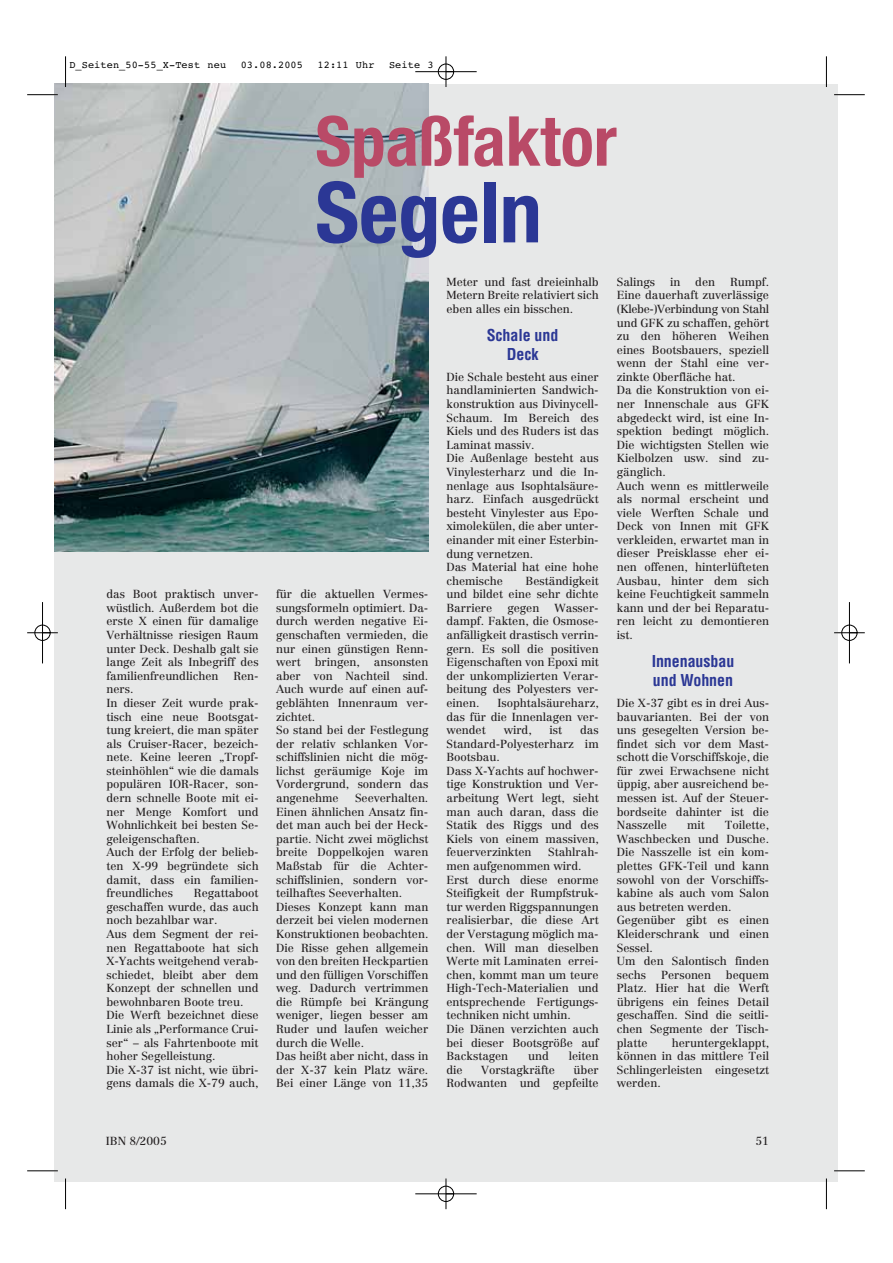
<style>
.page{position:relative;width:893px;height:1263px;background:#fff}
.page>*{position:absolute;margin:0;border:0;box-sizing:border-box;transform-origin:0 0}
.t1{font:700 condensed 84.3px "Helvetica Neue";color:#2b3795}
.t2{font:700 condensed 69px "Helvetica Neue";color:#b94a67}
.t3{font:700 condensed 16.05px/19px "Helvetica";letter-spacing:-.005em;color:#2b3795;text-align:center}
.t4{font:11.55px/13.6px "Centennial";letter-spacing:-.005em;color:#231f20}
.t5{font:10.2px "Courier";letter-spacing:.01em;color:#000}
</style>
<div class="page">
<div style="left:54px;top:84px;width:783px;height:1098px;background:#e7e8e8"></div>
<img style="left:54px;top:84px;width:374px;height:467px">
<hr style="left:65px;top:56px;width:1px;height:31px;background:#000">
<hr style="left:27px;top:94px;width:31px;height:1px;background:#000">
<hr style="left:826px;top:56px;width:1px;height:31px;background:#000">
<hr style="left:834px;top:94px;width:30px;height:1px;background:#000">
<hr style="left:65px;top:1179px;width:1px;height:30px;background:#000">
<hr style="left:27px;top:1171px;width:31px;height:1px;background:#000">
<hr style="left:826px;top:1179px;width:1px;height:30px;background:#000">
<hr style="left:834px;top:1171px;width:30px;height:1px;background:#000">
<hr style="left:27px;top:632px;width:31px;height:1px;background:#fff">
<hr style="left:834px;top:632px;width:30px;height:1px;background:#fff">
<hr style="left:415px;top:71px;width:61px;height:1px;background:#000">
<hr style="left:415px;top:1194px;width:61px;height:1px;background:#000">
<hr style="left:42px;top:602px;width:1px;height:61px;background:#000">
<hr style="left:849px;top:602px;width:1px;height:61px;background:#000">
<hr style="left:445px;top:56px;width:1px;height:31px;background:#000">
<hr style="left:445px;top:1178px;width:1px;height:31px;background:#000">
<hr style="left:27px;top:633px;width:31px;height:1px;background:#000">
<hr style="left:834px;top:633px;width:30px;height:1px;background:#000">
<div style="left:438px;top:64px;width:16px;height:16px;border:1px solid #000;border-radius:50%"></div>
<div style="left:438px;top:1186px;width:16px;height:16px;border:1px solid #000;border-radius:50%"></div>
<div style="left:35px;top:625px;width:15px;height:16px;border:1px solid #000;border-radius:50%"></div>
<div style="left:841px;top:625px;width:16px;height:16px;border:1px solid #000;border-radius:50%"></div>
<p class="t5" style="left:69px;top:61px;width:158px">D_Seiten_50-55_X-Test neu</p>
<p class="t5" style="left:241px;top:61px;width:64px">03.08.2005</p>
<p class="t5" style="left:317px;top:61px;width:58px">12:11 Uhr</p>
<p class="t5" style="left:389px;top:61px;width:46px">Seite 3</p>
<p class="t4" style="left:106px;top:588px;width:154px;text-align:justify">das Boot praktisch unver&shy;wüstlich. Außerdem bot die erste X einen für damalige Verhältnisse riesigen Raum unter Deck. Deshalb galt sie lange Zeit als Inbegriff des familienfreundlichen</p>
<p class="t4" style="left:233px;top:670px;width:27px">Ren-</p>
<p class="t4" style="left:106px;top:683px;width:154px">ners.<br>In dieser Zeit wurde prak&shy;tisch eine neue Bootsgat&shy;tung kreiert, die man später als Cruiser-Racer, bezeich&shy;nete. Keine leeren „Tropf&shy;steinhöhlen“ wie die damals populären IOR-Racer, son&shy;dern schnelle Boote mit ei&shy;ner Menge Komfort und<br>Wohnlichkeit bei besten Se&shy;geleigenschaften.<br>Auch der Erfolg der belieb&shy;ten X-99 begründete sich damit, dass ein familien&shy;freundliches</p>
<p class="t4" style="left:106px;top:887px;width:154px;text-indent:87px">Regattaboot geschaffen wurde, das auch noch bezahlbar war.<br>Aus dem Segment der rei&shy;nen Regattaboote hat sich<br>X-Yachts weitgehend verab&shy;schiedet, bleibt aber dem<br>Konzept der schnellen und bewohnbaren Boote treu.<br>Die Werft bezeichnet diese<br>Linie als „Performance Crui&shy;ser“ – als Fahrtenboote mit hoher Segelleistung.<br>Die X-37 ist nicht, wie übri&shy;gens damals die X-79 auch,</p>
<h2 class="t2" style="left:315px;top:116px;width:303px">Spaßfaktor</h2>
<h1 class="t1" style="left:315px;top:182px;width:228px">Segeln</h1>
<p class="t4" style="left:276px;top:588px;width:154px">für die aktuellen Vermes&shy;sungsformeln optimiert. Da&shy;durch werden negative Ei&shy;genschaften vermieden, die nur einen günstigen Renn&shy;wert bringen, ansonsten aber von Nachteil sind.<br>Auch wurde auf einen auf&shy;geblähten Innenraum ver&shy;zichtet.<br>So stand bei der Festlegung der relativ schlanken Vor&shy;schiffslinien nicht die mög&shy;lichst geräumige Koje im<br>Vordergrund, sondern das angenehme</p>
<p class="t4" style="left:276px;top:792px;width:154px;text-indent:79px">Seeverhalten.<br>Einen ähnlichen Ansatz fin&shy;det man auch bei der Heck&shy;partie. Nicht zwei möglichst breite Doppelkojen waren<br>Maßstab für die Achter&shy;schiffslinien, sondern vor&shy;teilhaftes Seeverhalten.<br>Dieses Konzept kann man derzeit bei vielen modernen<br>Konstruktionen beobachten.<br>Die Risse gehen allgemein von den breiten Heckpartien und den fülligen Vorschiffen weg. Dadurch vertrimmen die Rümpfe bei Krängung weniger, liegen besser am<br>Ruder und laufen weicher durch die Welle.<br>Das heißt aber nicht, dass in der X-37 kein Platz wäre.<br>Bei einer Länge von 11,35</p>
<p class="t4" style="left:446px;top:276px;width:154px;text-align:justify">Meter und fast dreieinhalb Metern Breite relativiert sich eben alles ein bisschen.</p>
<h3 class="t3" style="left:487px;top:327px;width:73px">Schale und<br>Deck</h3>
<p class="t4" style="left:446px;top:371px;width:154px">Die Schale besteht aus einer handlaminierten Sandwich&shy;konstruktion aus Divinycell-<br>Schaum. Im Bereich des<br>Kiels und des Ruders ist das<br>Laminat massiv.<br>Die Außenlage besteht aus<br>Vinylesterharz und die In&shy;nenlage aus Isophtalsäure&shy;harz. Einfach ausgedrückt besteht Vinylester aus Epo&shy;ximolekülen, die aber unter&shy;einander mit einer Esterbin&shy;dung vernetzen.<br>Das Material hat eine hohe chemische</p>
<p class="t4" style="left:446px;top:575px;width:154px;text-align:justify;text-indent:79px">Beständigkeit und bildet eine sehr dichte Barriere</p>
<p class="t4" style="left:446px;top:602px;width:154px;text-align:justify;text-indent:108px">Wasser&shy;dampf. Fakten, die Osmose&shy;anfälligkeit drastisch verrin&shy;gern. Es soll die positiven Eigenschaften von Epoxi mit der unkomplizierten Verar&shy;beitung des Polyesters ver&shy;einen.</p>
<p class="t4" style="left:507px;top:602px;width:33px">gegen</p>
<p class="t4" style="left:446px;top:697px;width:154px;text-align:justify;text-indent:51px">Isophtalsäureharz, das für die Innenlagen ver&shy;wendet</p>
<p class="t4" style="left:446px;top:724px;width:154px;text-indent:134px">das<br>Standard-Polyesterharz im<br>Bootsbau.<br>Dass X-Yachts auf hochwer&shy;tige Konstruktion und Ver&shy;arbeitung Wert legt, sieht man auch daran, dass die<br>Statik des Riggs und des<br>Kiels von einem massiven, feuerverzinkten</p>
<p class="t4" style="left:503px;top:724px;width:30px">wird,</p>
<p class="t4" style="left:549px;top:724px;width:14px">ist</p>
<p class="t4" style="left:446px;top:846px;width:154px;text-indent:102px">Stahlrah&shy;men aufgenommen wird.<br>Erst durch diese enorme<br>Steifigkeit der Rumpfstruk&shy;tur werden Riggspannungen realisierbar, die diese Art der Verstagung möglich ma&shy;chen. Will man dieselben<br>Werte mit Laminaten errei&shy;chen, kommt man um teure<br>High-Tech-Materialien und entsprechende Fertigungs&shy;techniken nicht umhin.<br>Die Dänen verzichten auch bei dieser Bootsgröße auf<br>Backstagen</p>
<p class="t4" style="left:528px;top:1050px;width:22px">und</p>
<p class="t4" style="left:569px;top:1050px;width:31px">leiten</p>
<p class="t4" style="left:446px;top:1064px;width:18px">die</p>
<p class="t4" style="left:481px;top:1064px;width:75px">Vorstagkräfte</p>
<p class="t4" style="left:446px;top:1064px;width:154px;text-align:right">über<br>Rodwanten und gepfeilte</p>
<p class="t4" style="left:617px;top:276px;width:154px;text-indent:113px">Rumpf.<br>Eine dauerhaft zuverlässige (Klebe-)Verbindung von Stahl und GFK zu schaffen, gehört zu den höheren Weihen eines Bootsbauers, speziell wenn der Stahl eine ver&shy;zinkte Oberfläche hat.<br>Da die Konstruktion von ei&shy;ner Innenschale aus GFK abgedeckt wird, ist eine In&shy;spektion bedingt möglich.<br>Die wichtigsten Stellen wie<br>Kielbolzen usw. sind zu&shy;gänglich.<br>Auch wenn es mittlerweile als normal erscheint und viele Werften Schale und<br>Deck von Innen mit GFK verkleiden, erwartet man in dieser Preisklasse eher ei&shy;nen offenen, hinterlüfteten<br>Ausbau, hinter dem sich keine Feuchtigkeit sammeln kann und der bei Reparatu&shy;ren leicht zu demontieren ist.</p>
<h3 class="t3" style="left:651px;top:653px;width:84px;text-align:left">Innenausbau und Wohnen</h3>
<p class="t4" style="left:617px;top:697px;width:154px;text-align:justify">Die X-37 gibt es in drei Aus&shy;bauvarianten. Bei der von uns gesegelten Version be&shy;findet sich vor dem Mast&shy;schott die Vorschiffskoje, die für zwei Erwachsene nicht üppig, aber ausreichend be&shy;messen ist. Auf der Steuer&shy;bordseite dahinter ist die Nasszelle</p>
<p class="t4" style="left:617px;top:276px;width:40px">Salings</p>
<p class="t4" style="left:670px;top:276px;width:12px">in</p>
<p class="t4" style="left:695px;top:276px;width:21px">den</p>
<p class="t4" style="left:617px;top:819px;width:154px;text-indent:108px">Toilette,<br>Waschbecken und Dusche.<br>Die Nasszelle ist ein kom&shy;plettes GFK-Teil und kann sowohl von der Vorschiffs&shy;kabine als auch vom Salon aus betreten werden.<br>Gegenüber gibt es einen<br>Kleiderschrank und einen<br>Sessel.<br>Um den Salontisch finden sechs</p>
<p class="t4" style="left:687px;top:819px;width:19px">mit</p>
<p class="t4" style="left:617px;top:969px;width:154px;text-align:justify;text-indent:109px">bequem Platz. Hier hat die Werft übrigens ein feines Detail geschaffen. Sind die seitli&shy;chen Segmente der Tisch&shy;platte</p>
<p class="t4" style="left:661px;top:969px;width:51px">Personen</p>
<p class="t4" style="left:617px;top:1037px;width:154px;text-align:justify;text-indent:55px">heruntergeklappt, können in das mittlere Teil Schlingerleisten eingesetzt werden.</p>
<p class="t4" style="left:106px;top:1135px;width:63px">IBN 8/2005</p>
<p class="t4" style="left:755px;top:1135px;width:15px">51</p>
</div>
